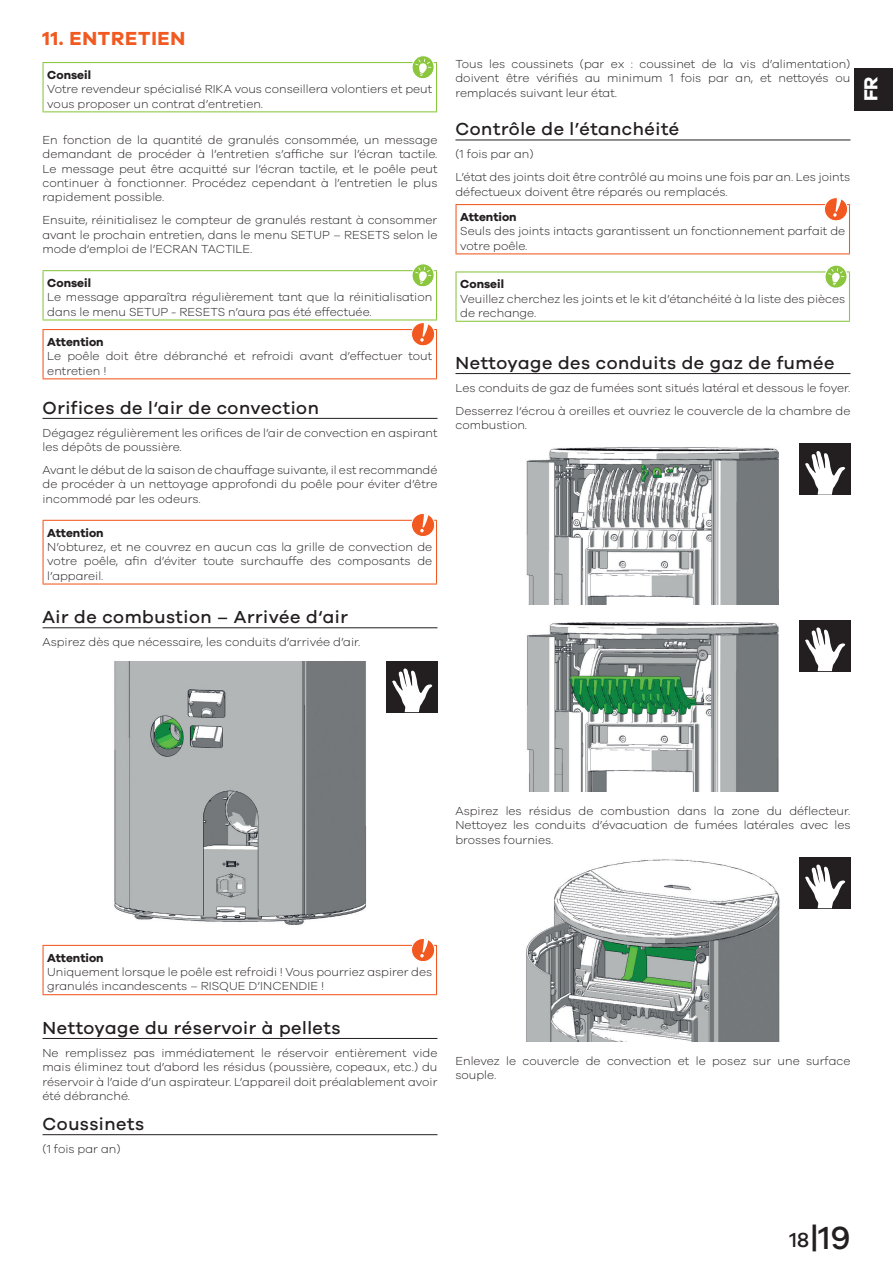
<style>
.page{position:relative;width:893px;height:1263px;background:#fff}
.page>*{position:absolute;margin:0;border:0;box-sizing:border-box;transform-origin:0 0}
.t1{font:500 33px "Galano Grotesque";color:#231f20}
.t2{font:700 19.5px "Galano Grotesque";letter-spacing:.04em;color:#f15921}
.t3{font:700 19.5px "Galano Grotesque";color:#fff}
.H2_-_SubHeader{font:500 18px "Galano Grotesque";letter-spacing:.03em;color:#231f20}
.BT_-_BodyText{font:300 12px/14.4px "Galano Grotesque";color:#231f20}
.Tabellen_Hinweis_Tip{font:300 12px/14.4px "Galano Grotesque";color:#231f20}
.Tabellen_Hinweis_Tip-2{font:700 12px "Galano Grotesque";color:#231f20}
.s1{font-size:21px}
</style>
<div class="page">
<div style="left:855px;top:68px;width:38px;height:43px;background:#231f20"></div>
<hr style="left:43px;top:418px;width:394px;height:1px;background:#231f20">
<hr style="left:43px;top:627px;width:394px;height:1px;background:#231f20">
<hr style="left:43px;top:1038px;width:394px;height:1px;background:#231f20">
<hr style="left:43px;top:1134px;width:394px;height:1px;background:#231f20">
<hr style="left:43px;top:62px;width:394px;height:1px;background:#8bc63e">
<hr style="left:43px;top:63px;width:1px;height:48px;background:#8bc63e">
<hr style="left:436px;top:63px;width:1px;height:48px;background:#8bc63e">
<hr style="left:43px;top:111px;width:394px;height:1px;background:#8bc63e">
<hr style="left:43px;top:270px;width:394px;height:1px;background:#8bc63e">
<hr style="left:43px;top:271px;width:1px;height:48px;background:#8bc63e">
<hr style="left:436px;top:271px;width:1px;height:48px;background:#8bc63e">
<hr style="left:43px;top:319px;width:394px;height:1px;background:#8bc63e">
<hr style="left:43px;top:329px;width:394px;height:1px;background:#f15921">
<hr style="left:43px;top:330px;width:1px;height:48px;background:#f15921">
<hr style="left:436px;top:330px;width:1px;height:48px;background:#f15921">
<hr style="left:43px;top:378px;width:394px;height:1px;background:#f15921">
<hr style="left:43px;top:520px;width:394px;height:1px;background:#f15921">
<hr style="left:43px;top:521px;width:1px;height:62px;background:#f15921">
<hr style="left:436px;top:521px;width:1px;height:62px;background:#f15921">
<hr style="left:43px;top:583px;width:394px;height:1px;background:#f15921">
<img style="left:114px;top:661px;width:253px;height:264px">
<hr style="left:43px;top:945px;width:394px;height:1px;background:#f15921">
<hr style="left:43px;top:946px;width:1px;height:48px;background:#f15921">
<hr style="left:436px;top:946px;width:1px;height:48px;background:#f15921">
<hr style="left:43px;top:994px;width:394px;height:1px;background:#f15921">
<hr style="left:455px;top:140px;width:395px;height:1px;background:#231f20">
<hr style="left:455px;top:373px;width:395px;height:1px;background:#231f20">
<hr style="left:455px;top:204px;width:395px;height:1px;background:#f15921">
<hr style="left:455px;top:205px;width:2px;height:48px;background:#f15921">
<hr style="left:849px;top:205px;width:1px;height:48px;background:#f15921">
<hr style="left:455px;top:253px;width:395px;height:1px;background:#f15921">
<hr style="left:455px;top:271px;width:395px;height:1px;background:#8bc63e">
<hr style="left:455px;top:272px;width:2px;height:49px;background:#8bc63e">
<hr style="left:849px;top:272px;width:1px;height:49px;background:#8bc63e">
<hr style="left:455px;top:321px;width:395px;height:1px;background:#8bc63e">
<img style="left:526px;top:447px;width:253px;height:158px">
<img style="left:527px;top:621px;width:252px;height:171px">
<img style="left:526px;top:859px;width:254px;height:183px">
<svg style="left:411px;top:55px;width:24px;height:24px"></svg>
<svg style="left:411px;top:263px;width:24px;height:24px"></svg>
<div style="left:411px;top:322px;width:24px;height:24px;background:#f15921;border-radius:50%"></div>
<div style="left:411px;top:322px;width:24px;height:24px;border:1px solid #fff;border-radius:50%"></div>
<svg style="left:420px;top:323px;width:8px;height:19px"></svg>
<svg style="left:411px;top:513px;width:24px;height:24px"></svg>
<div style="left:411px;top:513px;width:24px;height:24px;border:1px solid #fff;border-radius:50%"></div>
<svg style="left:420px;top:513px;width:8px;height:19px"></svg>
<div style="left:386px;top:661px;width:51px;height:51px;background:#231f20"></div>
<svg style="left:392px;top:668px;width:40px;height:44px"></svg>
<svg style="left:411px;top:938px;width:24px;height:24px"></svg>
<div style="left:411px;top:938px;width:24px;height:24px;border:1px solid #fff;border-radius:50%"></div>
<svg style="left:420px;top:938px;width:8px;height:19px"></svg>
<div style="left:824px;top:198px;width:24px;height:23px;background:#f15921;border-radius:50%"></div>
<div style="left:824px;top:197px;width:24px;height:24px;border:1px solid #fff;border-radius:50%"></div>
<svg style="left:833px;top:198px;width:8px;height:19px"></svg>
<svg style="left:824px;top:265px;width:24px;height:23px"></svg>
<div style="left:799px;top:444px;width:51px;height:51px;background:#231f20"></div>
<svg style="left:805px;top:451px;width:40px;height:44px"></svg>
<div style="left:799px;top:620px;width:51px;height:51px;background:#231f20"></div>
<svg style="left:805px;top:627px;width:40px;height:44px"></svg>
<div style="left:799px;top:857px;width:51px;height:51px;background:#231f20"></div>
<svg style="left:805px;top:864px;width:40px;height:44px"></svg>
<p class="t2" style="left:43px;top:26px;width:144px">11. ENTRETIEN</p>
<p class="Tabellen_Hinweis_Tip-2" style="left:47px;top:67px;width:45px">Conseil</p>
<p class="Tabellen_Hinweis_Tip" style="left:47px;top:82px;width:386px">Votre revendeur spécialisé RIKA vous conseillera volontiers et peut vous proposer un contrat d’entretien.</p>
<p class="BT_-_BodyText" style="left:43px;top:132px;width:396px;text-align:justify">En fonction de la quantité de granulés consommée, un message demandant de procéder à l’entretien s’affiche sur l’écran tactile.<br>Le message peut être acquitté sur l’écran tactile, et le poêle peut continuer à fonctionner. Procédez cependant à l’entretien le plus rapidement possible.</p>
<p class="BT_-_BodyText" style="left:43px;top:213px;width:396px;text-align:justify">Ensuite, réinitialisez le compteur de granulés restant à consommer avant le prochain entretien, dans le menu SETUP – RESETS selon le mode d‘emploi de l’ECRAN TACTILE.</p>
<p class="Tabellen_Hinweis_Tip-2" style="left:47px;top:275px;width:45px">Conseil</p>
<p class="Tabellen_Hinweis_Tip" style="left:47px;top:290px;width:386px">Le message apparaîtra régulièrement tant que la réinitialisation dans le menu SETUP - RESETS n’aura pas été effectuée.</p>
<p class="Tabellen_Hinweis_Tip-2" style="left:47px;top:334px;width:58px">Attention</p>
<p class="BT_-_BodyText" style="left:47px;top:349px;width:386px">Le poêle doit être débranché et refroidi avant d’effectuer tout entretien !</p>
<p class="H2_-_SubHeader" style="left:43px;top:397px;width:278px">Orifices de l‘air de convection</p>
<p class="BT_-_BodyText" style="left:43px;top:425px;width:396px">Dégagez régulièrement les orifices de l’air de convection en aspirant les dépôts de poussière.</p>
<p class="BT_-_BodyText" style="left:43px;top:462px;width:396px;text-align:justify">Avant le début de la saison de chauffage suivante, il est recommandé de procéder à un nettoyage approfondi du poêle pour éviter d’être incommodé par les odeurs.</p>
<p class="Tabellen_Hinweis_Tip-2" style="left:47px;top:525px;width:58px">Attention</p>
<p class="Tabellen_Hinweis_Tip" style="left:47px;top:539px;width:386px;text-align:justify">N’obturez, et ne couvrez en aucun cas la grille de convection de votre poêle, afin d’éviter toute surchauffe des composants de l’appareil.</p>
<p class="H2_-_SubHeader" style="left:43px;top:606px;width:307px">Air de combustion – Arrivée d‘air</p>
<p class="BT_-_BodyText" style="left:43px;top:634px;width:318px">Aspirez dès que nécessaire, les conduits d’arrivée d’air.</p>
<p class="BT_-_BodyText" style="left:455px;top:56px;width:396px;text-align:justify">Tous les coussinets (par ex : coussinet de la vis d’alimentation) doivent être vérifiés au minimum 1 fois par an, et nettoyés ou remplacés suivant leur état.</p>
<p class="H2_-_SubHeader" style="left:455px;top:118px;width:225px">Contrôle de l’étanchéité</p>
<p class="BT_-_BodyText" style="left:455px;top:147px;width:79px">(1 fois par an)</p>
<p class="BT_-_BodyText" style="left:455px;top:169px;width:396px">L’état des joints doit être contrôlé au moins une fois par an. Les joints défectueux doivent être réparés ou remplacés.</p>
<p class="Tabellen_Hinweis_Tip-2" style="left:460px;top:209px;width:58px">Attention</p>
<p class="BT_-_BodyText" style="left:460px;top:224px;width:386px">Seuls des joints intacts garantissent un fonctionnement parfait de votre poêle.</p>
<p class="Tabellen_Hinweis_Tip-2" style="left:460px;top:277px;width:45px">Conseil</p>
<p class="Tabellen_Hinweis_Tip" style="left:460px;top:291px;width:386px">Veuillez cherchez les joints et le kit d’étanchéité à la liste des pièces de rechange.</p>
<p class="H2_-_SubHeader" style="left:455px;top:352px;width:381px">Nettoyage des conduits de gaz de fumée</p>
<p class="BT_-_BodyText" style="left:455px;top:380px;width:395px">Les conduits de gaz de fumées sont situés latéral et dessous le foyer.</p>
<p class="BT_-_BodyText" style="left:455px;top:403px;width:396px">Desserrez l‘écrou à oreilles et ouvriez le couvercle de la chambre de combustion.</p>
<h2 class="t3" style="left:859px;top:101px;width:26px;rotate:-90deg">FR</h2>
<p class="BT_-_BodyText" style="left:455px;top:803px;width:396px;text-align:justify">Aspirez les résidus de combustion dans la zone du déflecteur.<br>Nettoyez les conduits d’évacuation de fumées latérales avec les brosses fournies.</p>
<p class="Tabellen_Hinweis_Tip-2" style="left:47px;top:950px;width:58px">Attention</p>
<p class="BT_-_BodyText" style="left:47px;top:964px;width:386px">Uniquement lorsque le poêle est refroidi ! Vous pourriez aspirer des granulés incandescents – RISQUE D’INCENDIE !</p>
<p class="H2_-_SubHeader" style="left:43px;top:1017px;width:300px">Nettoyage du réservoir à pellets</p>
<p class="BT_-_BodyText" style="left:43px;top:1045px;width:396px;text-align:justify">Ne remplissez pas immédiatement le réservoir entièrement vide mais éliminez tout d’abord les résidus (poussière, copeaux, etc.) du réservoir à l’aide d’un aspirateur. L’appareil doit préalablement avoir été débranché.</p>
<p class="H2_-_SubHeader" style="left:43px;top:1113px;width:103px">Coussinets</p>
<p class="BT_-_BodyText" style="left:43px;top:1141px;width:80px">(1 fois par an)</p>
<p class="BT_-_BodyText" style="left:455px;top:1053px;width:396px">Enlevez le couvercle de convection et le posez sur une surface souple.</p>
<h1 class="t1" style="left:789px;top:1218px;width:63px"><span class="s1">18</span>|19</h1>
</div>
